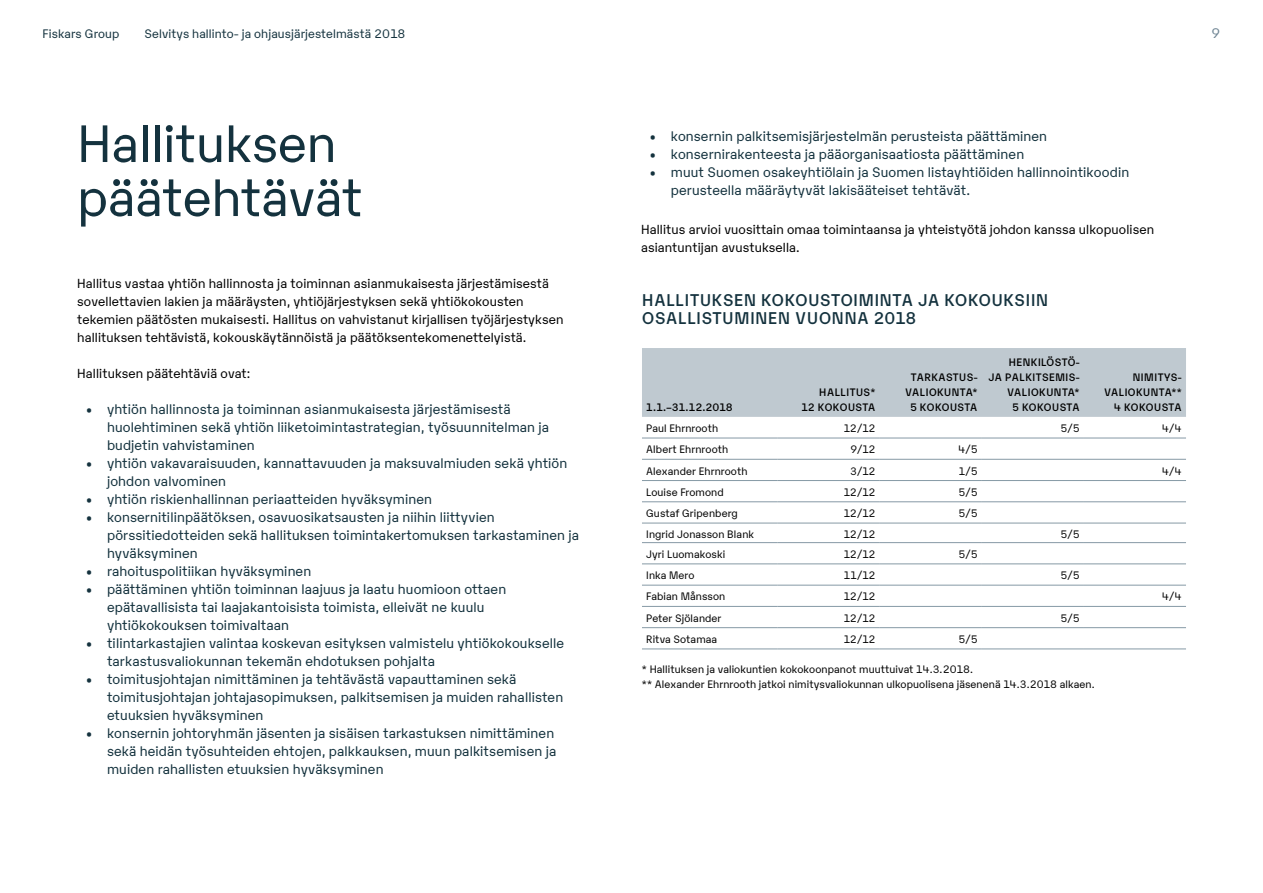
<style>
.page{position:relative;width:1263px;height:893px;background:#fff}
.page>*{position:absolute;margin:0;border:0;box-sizing:border-box;transform-origin:0 0}
.t1{font:51px/54px "Karelia";color:#14323e}
.t2{font:500 16.5px/18px "Karelia";letter-spacing:.05em;color:#14323e}
.t3{font:13.5px/18px "Karelia";letter-spacing:.01em;color:#14323e}
.t4{font:13.5px "Karelia";color:#6e8493}
.t5{font:12.75px/18px "Karelia";letter-spacing:.01em;color:#000}
.t6{font:12px "Karelia";letter-spacing:.01em;color:#14323e}
.t7{font:10.5px/15px "Karelia";letter-spacing:.01em;color:#000}
.t8{font:500 10.5px/15px "Karelia";letter-spacing:.05em;color:#000;text-align:right}
</style>
<div class="page">
<div style="left:642px;top:348px;width:544px;height:69px;background:#bfc9d0"></div>
<hr style="left:642px;top:438px;width:136px;height:1px;background:#8699a5">
<hr style="left:778px;top:438px;width:102px;height:1px;background:#8699a5">
<hr style="left:880px;top:438px;width:102px;height:1px;background:#8699a5">
<hr style="left:982px;top:438px;width:102px;height:1px;background:#8699a5">
<hr style="left:1084px;top:438px;width:102px;height:1px;background:#8699a5">
<hr style="left:642px;top:459px;width:136px;height:1px;background:#8699a5">
<hr style="left:778px;top:459px;width:102px;height:1px;background:#8699a5">
<hr style="left:880px;top:459px;width:102px;height:1px;background:#8699a5">
<hr style="left:982px;top:459px;width:102px;height:1px;background:#8699a5">
<hr style="left:1084px;top:459px;width:102px;height:1px;background:#8699a5">
<hr style="left:642px;top:480px;width:136px;height:1px;background:#8699a5">
<hr style="left:778px;top:480px;width:102px;height:1px;background:#8699a5">
<hr style="left:880px;top:480px;width:102px;height:1px;background:#8699a5">
<hr style="left:982px;top:480px;width:102px;height:1px;background:#8699a5">
<hr style="left:1084px;top:480px;width:102px;height:1px;background:#8699a5">
<hr style="left:642px;top:502px;width:136px;height:1px;background:#8699a5">
<hr style="left:778px;top:502px;width:102px;height:1px;background:#8699a5">
<hr style="left:880px;top:502px;width:102px;height:1px;background:#8699a5">
<hr style="left:982px;top:502px;width:102px;height:1px;background:#8699a5">
<hr style="left:1084px;top:502px;width:102px;height:1px;background:#8699a5">
<hr style="left:642px;top:523px;width:136px;height:1px;background:#8699a5">
<hr style="left:778px;top:523px;width:102px;height:1px;background:#8699a5">
<hr style="left:880px;top:523px;width:102px;height:1px;background:#8699a5">
<hr style="left:982px;top:523px;width:102px;height:1px;background:#8699a5">
<hr style="left:1084px;top:523px;width:102px;height:1px;background:#8699a5">
<hr style="left:642px;top:542px;width:136px;height:1px;background:#8699a5">
<hr style="left:778px;top:542px;width:102px;height:1px;background:#8699a5">
<hr style="left:880px;top:542px;width:102px;height:1px;background:#8699a5">
<hr style="left:982px;top:542px;width:102px;height:1px;background:#8699a5">
<hr style="left:1084px;top:542px;width:102px;height:1px;background:#8699a5">
<hr style="left:642px;top:564px;width:136px;height:1px;background:#8699a5">
<hr style="left:778px;top:564px;width:102px;height:1px;background:#8699a5">
<hr style="left:880px;top:564px;width:102px;height:1px;background:#8699a5">
<hr style="left:982px;top:564px;width:102px;height:1px;background:#8699a5">
<hr style="left:1084px;top:564px;width:102px;height:1px;background:#8699a5">
<hr style="left:642px;top:585px;width:136px;height:1px;background:#8699a5">
<hr style="left:778px;top:585px;width:102px;height:1px;background:#8699a5">
<hr style="left:880px;top:585px;width:102px;height:1px;background:#8699a5">
<hr style="left:982px;top:585px;width:102px;height:1px;background:#8699a5">
<hr style="left:1084px;top:585px;width:102px;height:1px;background:#8699a5">
<hr style="left:642px;top:606px;width:136px;height:1px;background:#8699a5">
<hr style="left:778px;top:606px;width:102px;height:1px;background:#8699a5">
<hr style="left:880px;top:606px;width:102px;height:1px;background:#8699a5">
<hr style="left:982px;top:606px;width:102px;height:1px;background:#8699a5">
<hr style="left:1084px;top:606px;width:102px;height:1px;background:#8699a5">
<hr style="left:642px;top:627px;width:136px;height:1px;background:#8699a5">
<hr style="left:778px;top:627px;width:102px;height:1px;background:#8699a5">
<hr style="left:880px;top:627px;width:102px;height:1px;background:#8699a5">
<hr style="left:982px;top:627px;width:102px;height:1px;background:#8699a5">
<hr style="left:1084px;top:627px;width:102px;height:1px;background:#8699a5">
<hr style="left:642px;top:649px;width:136px;height:1px;background:#8699a5">
<hr style="left:778px;top:649px;width:102px;height:1px;background:#8699a5">
<hr style="left:880px;top:649px;width:102px;height:1px;background:#8699a5">
<hr style="left:982px;top:649px;width:102px;height:1px;background:#8699a5">
<hr style="left:1084px;top:649px;width:102px;height:1px;background:#8699a5">
<p class="t6" style="left:43px;top:25px;width:78px">Fiskars Group</p>
<p class="t6" style="left:145px;top:25px;width:262px">Selvitys hallinto- ja ohjausjärjestelmästä 2018</p>
<p class="t4" style="left:1211px;top:24px;width:10px">9</p>
<h1 class="t1" style="left:77px;top:113px;width:287px">Hallituksen päätehtävät</h1>
<p class="t5" style="left:77px;top:273px;width:488px">Hallitus vastaa yhtiön hallinnosta ja toiminnan asianmukaisesta järjestämisestä sovellettavien lakien ja määräysten, yhtiöjärjestyksen sekä yhtiökokousten tekemien päätösten mukaisesti. Hallitus on vahvistanut kirjallisen työjärjestyksen hallituksen tehtävistä, kokouskäytännöistä ja päätöksentekomenettelyistä.</p>
<p class="t5" style="left:77px;top:364px;width:175px">Hallituksen päätehtäviä ovat:</p>
<p class="t3" style="left:107px;top:399px;width:444px;text-indent:-21px">• yhtiön hallinnosta ja toiminnan asianmukaisesta järjestämisestä huolehtiminen sekä yhtiön liiketoimintastrategian, työsuunnitelman ja budjetin vahvistaminen</p>
<p class="t3" style="left:107px;top:453px;width:462px;text-indent:-21px">• yhtiön vakavaraisuuden, kannattavuuden ja maksuvalmiuden sekä yhtiön johdon valvominen</p>
<p class="t3" style="left:86px;top:489px;width:348px">• yhtiön riskienhallinnan periaatteiden hyväksyminen</p>
<p class="t3" style="left:107px;top:507px;width:474px;text-indent:-21px">• konsernitilinpäätöksen, osavuosikatsausten ja niihin liittyvien pörssitiedotteiden sekä hallituksen toimintakertomuksen tarkastaminen ja hyväksyminen</p>
<p class="t3" style="left:86px;top:561px;width:227px">• rahoituspolitiikan hyväksyminen</p>
<p class="t3" style="left:107px;top:579px;width:401px;text-indent:-21px">• päättäminen yhtiön toiminnan laajuus ja laatu huomioon ottaen epätavallisista tai laajakantoisista toimista, elleivät ne kuulu yhtiökokouksen toimivaltaan</p>
<p class="t3" style="left:107px;top:633px;width:458px;text-indent:-21px">• tilintarkastajien valintaa koskevan esityksen valmistelu yhtiökokoukselle tarkastusvaliokunnan tekemän ehdotuksen pohjalta</p>
<p class="t3" style="left:107px;top:669px;width:458px;text-indent:-21px">• toimitusjohtajan nimittäminen ja tehtävästä vapauttaminen sekä toimitusjohtajan johtajasopimuksen, palkitsemisen ja muiden rahallisten etuuksien hyväksyminen</p>
<p class="t3" style="left:107px;top:723px;width:451px;text-indent:-21px">• konsernin johtoryhmän jäsenten ja sisäisen tarkastuksen nimittäminen sekä heidän työsuhteiden ehtojen, palkkauksen, muun palkitsemisen ja muiden rahallisten etuuksien hyväksyminen</p>
<p class="t3" style="left:649px;top:126px;width:399px">• konsernin palkitsemisjärjestelmän perusteista päättäminen</p>
<p class="t3" style="left:649px;top:144px;width:376px">• konsernirakenteesta ja pääorganisaatiosta päättäminen</p>
<p class="t3" style="left:671px;top:162px;width:460px;text-indent:-21px">• muut Suomen osakeyhtiölain ja Suomen listayhtiöiden hallinnointikoodin perusteella määräytyvät lakisääteiset tehtävät.</p>
<p class="t5" style="left:641px;top:219px;width:514px">Hallitus arvioi vuosittain omaa toimintaansa ja yhteistyötä johdon kanssa ulkopuolisen asiantuntijan avustuksella.</p>
<p class="t2" style="left:642px;top:290px;width:407px">HALLITUKSEN KOKOUSTOIMINTA JA KOKOUKSIIN<br>OSALLISTUMINEN VUONNA 2018</p>
<p class="t8" style="left:646px;top:399px;width:88px">1.1.–31.12.2018</p>
<p class="t8" style="left:801px;top:384px;width:75px">HALLITUS*<br>12 KOKOUSTA</p>
<p class="t8" style="left:905px;top:369px;width:74px;text-align:center">TARKASTUS-<br>VALIOKUNTA*<br>5 KOKOUSTA</p>
<p class="t8" style="left:988px;top:354px;width:93px">HENKILÖSTÖ-<br>JA PALKITSEMIS-<br>VALIOKUNTA*<br>5 KOKOUSTA</p>
<p class="t8" style="left:1104px;top:369px;width:79px">NIMITYS-<br>VALIOKUNTA**<br>4 KOKOUSTA</p>
<p class="t7" style="left:646px;top:420px;width:73px">Paul Ehrnrooth</p>
<p class="t7" style="left:844px;top:420px;width:33px">12/12</p>
<p class="t7" style="left:1060px;top:420px;width:21px">5/5</p>
<p class="t7" style="left:1162px;top:420px;width:21px">4/4</p>
<p class="t7" style="left:646px;top:441px;width:83px">Albert Ehrnrooth</p>
<p class="t7" style="left:850px;top:441px;width:27px">9/12</p>
<p class="t7" style="left:958px;top:441px;width:21px">4/5</p>
<p class="t7" style="left:646px;top:462px;width:103px">Alexander Ehrnrooth</p>
<p class="t7" style="left:850px;top:462px;width:27px">3/12</p>
<p class="t7" style="left:959px;top:462px;width:20px">1/5</p>
<p class="t7" style="left:1162px;top:462px;width:21px">4/4</p>
<p class="t7" style="left:646px;top:484px;width:79px">Louise Fromond</p>
<p class="t7" style="left:844px;top:484px;width:33px">12/12</p>
<p class="t7" style="left:958px;top:484px;width:21px">5/5</p>
<p class="t7" style="left:646px;top:505px;width:93px">Gustaf Gripenberg</p>
<p class="t7" style="left:844px;top:505px;width:33px">12/12</p>
<p class="t7" style="left:958px;top:505px;width:21px">5/5</p>
<p class="t7" style="left:646px;top:526px;width:109px">Ingrid Jonasson Blank</p>
<p class="t7" style="left:844px;top:526px;width:33px">12/12</p>
<p class="t7" style="left:1060px;top:526px;width:21px">5/5</p>
<p class="t7" style="left:646px;top:546px;width:81px">Jyri Luomakoski</p>
<p class="t7" style="left:844px;top:546px;width:33px">12/12</p>
<p class="t7" style="left:958px;top:546px;width:21px">5/5</p>
<p class="t7" style="left:646px;top:567px;width:50px">Inka Mero</p>
<p class="t7" style="left:844px;top:567px;width:33px">11/12</p>
<p class="t7" style="left:1060px;top:567px;width:21px">5/5</p>
<p class="t7" style="left:646px;top:588px;width:81px">Fabian Månsson</p>
<p class="t7" style="left:844px;top:588px;width:33px">12/12</p>
<p class="t7" style="left:1162px;top:588px;width:21px">4/4</p>
<p class="t7" style="left:646px;top:610px;width:77px">Peter Sjölander</p>
<p class="t7" style="left:844px;top:610px;width:33px">12/12</p>
<p class="t7" style="left:1060px;top:610px;width:21px">5/5</p>
<p class="t7" style="left:646px;top:631px;width:73px">Ritva Sotamaa</p>
<p class="t7" style="left:844px;top:631px;width:33px">12/12</p>
<p class="t7" style="left:958px;top:631px;width:21px">5/5</p>
<p class="t7" style="left:642px;top:661px;width:454px">* Hallituksen ja valiokuntien kokokoonpanot muuttuivat 14.3.2018.<br>** Alexander Ehrnrooth jatkoi nimitysvaliokunnan ulkopuolisena jäsenenä 14.3.2018 alkaen.</p>
</div>
